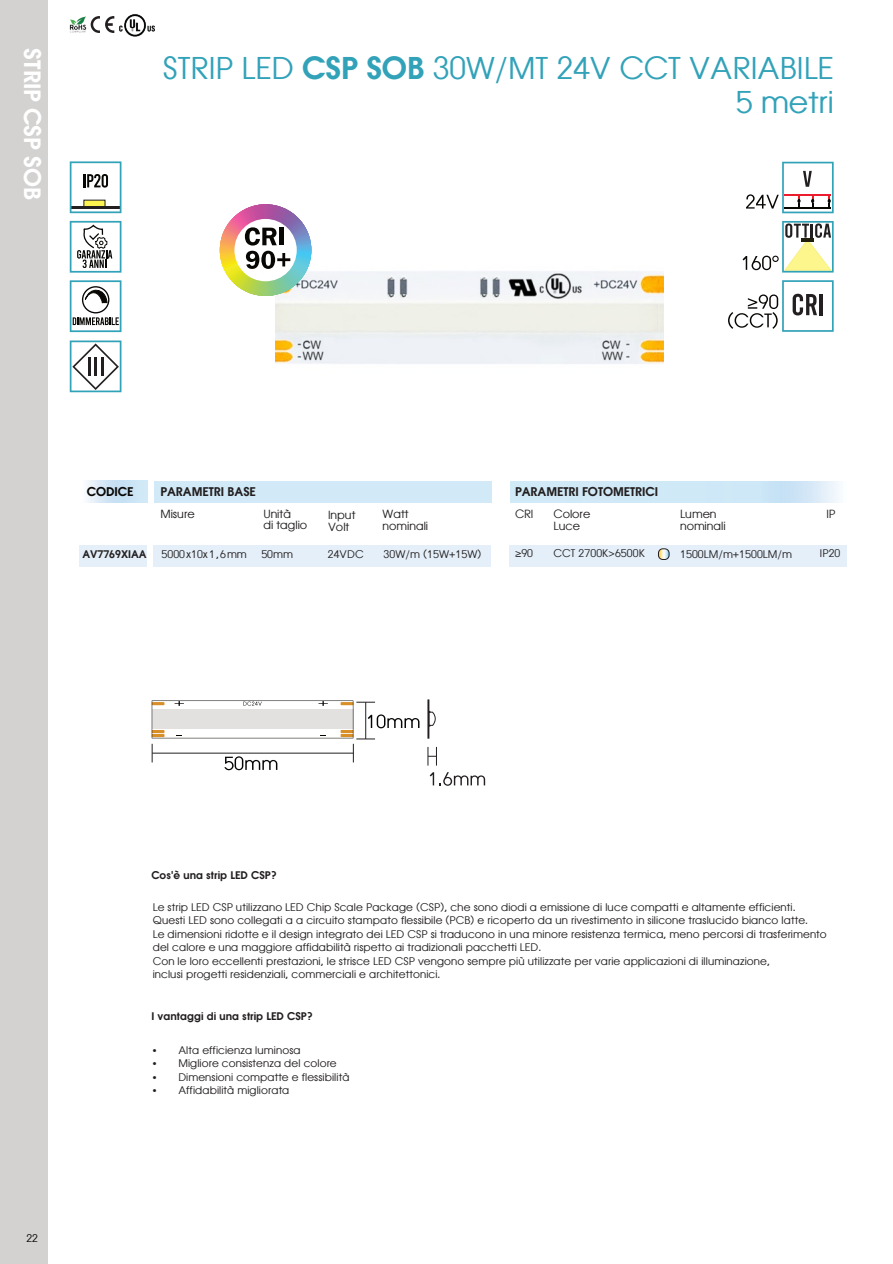
<style>
.page{position:relative;width:893px;height:1264px;background:#fff}
.page>*{position:absolute;margin:0;border:0;box-sizing:border-box;transform-origin:0 0}
.t1{font:30px/34.3px "Atlanta";color:#32a2b9;text-align:right}
.t2{font:600 22.5px "Atlanta";color:#fff}
.t3{font:600 12px "Atlanta";color:#231f20}
.t4{font:600 12px "Atlanta";color:#080704}
.t5{font:11.25px/12px "Atlanta";color:#231f20}
.t6{font:10.5px/13.5px "Atlanta";letter-spacing:.01em;color:#231f20}
.t7{font:600 10.5px "Atlanta";letter-spacing:.01em;color:#231f20}
.t8{font:10.5px "Century Gothic";color:#080704}
.t9{font:10.5px "Atlanta";color:#080704}
.s1{font-weight:600}
</style>
<div class="page">
<svg style="left:746px;top:162px;width:88px;height:51px"></svg>
<svg style="left:743px;top:221px;width:91px;height:51px"></svg>
<svg style="left:728px;top:280px;width:106px;height:52px"></svg>
<svg style="left:70px;top:280px;width:51px;height:52px"></svg>
<svg style="left:70px;top:340px;width:51px;height:52px"></svg>
<svg style="left:70px;top:161px;width:51px;height:52px"></svg>
<svg style="left:70px;top:221px;width:51px;height:51px"></svg>
<div style="left:154px;top:481px;width:337px;height:21px;background:#d2eaf7"></div>
<div style="left:79px;top:545px;width:68px;height:21px;background:#e4eff9"></div>
<div style="left:509px;top:545px;width:337px;height:21px;background:#e4eff9"></div>
<div style="left:153px;top:545px;width:338px;height:21px;background:#e4eff9"></div>
<svg style="left:658px;top:549px;width:11px;height:10px"></svg>
<div style="left:658px;top:548px;width:11px;height:11px;border:1px solid #231f20;border-radius:4px"></div>
<div style="left:0;top:0;width:48px;height:1263px;background:#d4d2d1"></div>
<svg style="left:91px;top:16px;width:23px;height:17px"></svg>
<img style="left:70px;top:16px;width:17px;height:17px">
<img style="left:119px;top:14px;width:36px;height:23px">
<svg style="left:430px;top:772px;width:55px;height:13px"></svg>
<svg style="left:152px;top:700px;width:267px;height:70px"></svg>
<div style="left:428px;top:699px;width:1px;height:39px;border:1px solid #231f20"></div>
<svg style="left:429px;top:711px;width:7px;height:15px"></svg>
<svg style="left:428px;top:746px;width:9px;height:19px"></svg>
<img style="left:275px;top:245px;width:389px;height:119px">
<svg style="left:220px;top:204px;width:91px;height:92px"></svg>
<hr style="left:280px;top:227px;width:4px;height:18px;background:#080704">
<h2 class="t2" style="left:41px;top:48px;width:153px;rotate:90deg">STRIP CSP SOB</h2>
<h1 class="t1" style="left:163px;top:54px;width:672px">STRIP LED <span class="s1">CSP SOB</span> 30W/MT 24V CCT VARIABILE<br>5 metri</h1>
<p class="t3" style="left:160px;top:487px;width:97px">PARAMETRI BASE</p>
<p class="t4" style="left:87px;top:487px;width:48px">CODICE</p>
<p class="t3" style="left:515px;top:487px;width:145px">PARAMETRI FOTOMETRICI</p>
<p class="t5" style="left:160px;top:509px;width:36px">Misure</p>
<p class="t5" style="left:263px;top:509px;width:46px;line-height:11.2px">Unità<br>di taglio</p>
<p class="t5" style="left:328px;top:509px;width:29px">Input<br>Volt</p>
<p class="t5" style="left:383px;top:509px;width:47px">Watt nominali</p>
<p class="t5" style="left:515px;top:509px;width:20px">CRI</p>
<p class="t5" style="left:554px;top:509px;width:38px">Colore<br>Luce</p>
<p class="t5" style="left:680px;top:509px;width:47px">Lumen nominali</p>
<p class="t5" style="left:826px;top:508px;width:11px">IP</p>
<p class="t7" style="left:82px;top:550px;width:66px">AV7769XIAA</p>
<p class="t6" style="left:328px;top:548px;width:37px">24VDC</p>
<p class="t6" style="left:384px;top:548px;width:99px">30W/m (15W+15W)</p>
<p class="t6" style="left:515px;top:547px;width:19px">≥90</p>
<p class="t6" style="left:554px;top:547px;width:93px">CCT 2700K&gt;6500K</p>
<p class="t6" style="left:680px;top:548px;width:113px">1500LM/m+1500LM/m</p>
<p class="t6" style="left:820px;top:547px;width:22px">IP20</p>
<p class="t6" style="left:162px;top:548px;width:87px">5000x10x1,6mm</p>
<p class="t6" style="left:261px;top:548px;width:33px">50mm</p>
<p class="t8" style="left:22px;top:1230px;width:13px">18</p>
<p class="t9" style="left:26px;top:1233px;width:13px">22</p>
<p class="t7" style="left:151px;top:870px;width:127px">Cos'è una strip LED CSP?</p>
<p class="t6" style="left:153px;top:900px;width:676px">Le strip LED CSP utilizzano LED Chip Scale Package (CSP), che sono diodi a emissione di luce compatti e altamente efficienti.<br>Questi LED sono collegati a a circuito stampato flessibile (PCB) e ricoperto da un rivestimento in silicone traslucido bianco latte.<br>Le dimensioni ridotte e il design integrato dei LED CSP si traducono in una minore resistenza termica, meno percorsi di trasferimento del calore e una maggiore affidabilità rispetto ai tradizionali pacchetti LED.<br>Con le loro eccellenti prestazioni, le strisce LED CSP vengono sempre più utilizzate per varie applicazioni di illuminazione,<br>inclusi progetti residenziali, commerciali e architettonici.</p>
<p class="t7" style="left:151px;top:1011px;width:163px">I vantaggi di una strip LED CSP?</p>
<p class="t6" style="left:151px;top:1043px;width:151px">• Alta efficienza luminosa</p>
<p class="t6" style="left:151px;top:1057px;width:187px">• Migliore consistenza del colore</p>
<p class="t6" style="left:151px;top:1070px;width:200px">• Dimensioni compatte e flessibilità</p>
<p class="t6" style="left:151px;top:1084px;width:140px">• Affidabilità migliorata</p>
</div>
